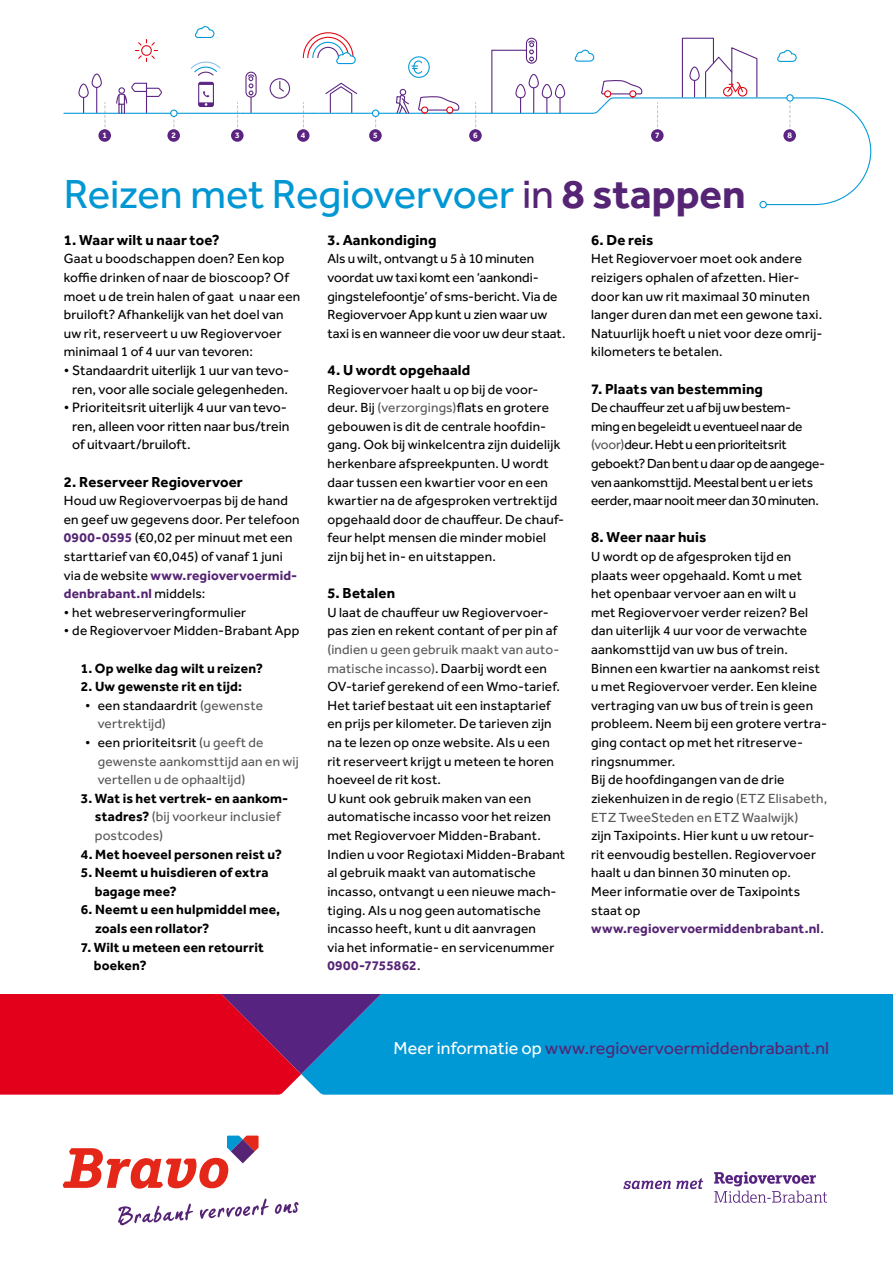
<style>
.page{position:relative;width:893px;height:1263px;background:#fff}
.page>*{position:absolute;margin:0;border:0;box-sizing:border-box;transform-origin:0 0}
.t1{font:42px "Effra";letter-spacing:-.005em;color:#0097d3}
.t2{font:18px "Effra";letter-spacing:.005em;color:#552474}
.t3{font:700 15px "Effra";letter-spacing:.01em;color:#000}
.t4{font:14.1px/18.6px "Effra";letter-spacing:.005em;color:#000;text-align:center}
.t5{font:700 13.8px/18.6px "Effra";letter-spacing:.01em;color:#000}
.t6{font:13.65px/18.6px "Effra";letter-spacing:.015em;color:#000}
.t7{font:13.65px/18.6px "Effra";letter-spacing:-.015em;color:#000}
.t8{font:13.65px/18.6px "Effra";letter-spacing:.015em;color:#58585a}
.t9{font:700 8.4px "Effra";color:#fff}
.s1{color:#552474}
.s2{font-weight:700;color:#552474}
.s3{color:#000}
.s4{font-weight:400;color:#58585a}
.s5{color:#58585a}
.s6{color:#fff}
</style>
<div class="page">
<svg style="left:303px;top:102px;width:1px;height:26px"></svg>
<svg style="left:237px;top:102px;width:1px;height:26px"></svg>
<svg style="left:104px;top:102px;width:1px;height:26px"></svg>
<div style="left:78px;top:84px;width:11px;height:14px;border:1px solid #5c2482;border-radius:5px"></div>
<svg style="left:83px;top:97px;width:1px;height:16px"></svg>
<div style="left:92px;top:74px;width:10px;height:14px;border:1px solid #5c2482;border-radius:5px"></div>
<svg style="left:96px;top:87px;width:1px;height:26px"></svg>
<hr style="left:64px;top:113px;width:107px;height:1px;background:#0099d8">
<hr style="left:177px;top:113px;width:66px;height:1px;background:#0099d8">
<div style="left:198px;top:82px;width:16px;height:25px;border:1px solid #5c2482;border-radius:2px"></div>
<svg style="left:199px;top:91px;width:14px;height:15px"></svg>
<svg style="left:116px;top:82px;width:47px;height:31px"></svg>
<hr style="left:243px;top:113px;width:71px;height:1px;background:#0099d8">
<div style="left:245px;top:72px;width:12px;height:26px;border:1px solid #5c2482;border-radius:5px"></div>
<svg style="left:247px;top:74px;width:8px;height:38px"></svg>
<div style="left:270px;top:78px;width:20px;height:21px;border:1px solid #5c2482;border-radius:50%"></div>
<svg style="left:279px;top:80px;width:6px;height:12px"></svg>
<hr style="left:379px;top:113px;width:97px;height:1px;background:#0099d8">
<hr style="left:314px;top:113px;width:58px;height:1px;background:#0099d8">
<svg style="left:324px;top:82px;width:34px;height:32px"></svg>
<div style="left:98px;top:129px;width:13px;height:13px;background:#5c2482;border-radius:50%"></div>
<div style="left:167px;top:129px;width:13px;height:13px;background:#5c2482;border-radius:50%"></div>
<div style="left:231px;top:129px;width:13px;height:13px;background:#5c2482;border-radius:50%"></div>
<div style="left:297px;top:129px;width:12px;height:13px;background:#5c2482;border-radius:50%"></div>
<div style="left:369px;top:129px;width:13px;height:13px;background:#5c2482;border-radius:50%"></div>
<div style="left:469px;top:129px;width:13px;height:13px;background:#5c2482;border-radius:50%"></div>
<svg style="left:195px;top:26px;width:20px;height:12px"></svg>
<svg style="left:302px;top:32px;width:54px;height:33px"></svg>
<svg style="left:135px;top:39px;width:23px;height:23px"></svg>
<div style="left:170px;top:110px;width:8px;height:7px;border:1px solid #0099d8;border-radius:50%"></div>
<div style="left:372px;top:110px;width:7px;height:7px;border:1px solid #0099d8;border-radius:50%"></div>
<div style="left:759px;top:201px;width:8px;height:7px;border:1px solid #0099d8;border-radius:50%"></div>
<div style="left:408px;top:56px;width:22px;height:22px;border:1px solid #0099d8;border-radius:50%"></div>
<svg style="left:395px;top:89px;width:15px;height:25px"></svg>
<svg style="left:418px;top:96px;width:42px;height:15px"></svg>
<div style="left:421px;top:106px;width:7px;height:8px;border:1px solid #e20613;border-radius:50%"></div>
<div style="left:446px;top:106px;width:7px;height:8px;border:1px solid #e20613;border-radius:50%"></div>
<svg style="left:190px;top:61px;width:31px;height:24px"></svg>
<svg style="left:412px;top:59px;width:11px;height:15px"></svg>
<svg style="left:475px;top:37px;width:397px;height:169px"></svg>
<svg style="left:63px;top:1135px;width:196px;height:53px"></svg>
<svg style="left:275px;top:1202px;width:24px;height:12px"></svg>
<svg style="left:118px;top:1203px;width:75px;height:22px"></svg>
<svg style="left:200px;top:1198px;width:69px;height:21px"></svg>
<div style="left:301px;top:1074px;width:592px;height:21px;background:#0099d5"></div>
<svg style="left:0;top:1074px;width:301px;height:21px;background:#e30c25"></svg>
<svg style="left:0;top:994px;width:893px;height:80px;background:#496196"></svg>
<svg style="left:623px;top:1178px;width:80px;height:11px"></svg>
<svg style="left:714px;top:1171px;width:113px;height:32px"></svg>
<p class="t9" style="left:102px;top:130px;width:6px">1</p>
<p class="t9" style="left:171px;top:130px;width:6px">2</p>
<p class="t9" style="left:235px;top:130px;width:6px">3</p>
<p class="t9" style="left:301px;top:130px;width:6px">4</p>
<p class="t9" style="left:373px;top:130px;width:6px">5</p>
<p class="t9" style="left:473px;top:130px;width:6px">6</p>
<p class="t9" style="left:655px;top:130px;width:6px">7</p>
<p class="t9" style="left:787px;top:130px;width:6px">8</p>
<h1 class="t1" style="left:64px;top:169px;width:683px">Reizen met Regiovervoer <span class="s1">in</span> <span class="s2">8 stappen</span></h1>
<p class="t3" style="left:64px;top:231px;width:157px">1. Waar wilt u naar toe?</p>
<p class="t6" style="left:64px;top:249px;width:238px">Gaat u boodschappen doen? Een kop koffie drinken of naar de bioscoop? Of moet u de trein halen of gaat u naar een bruiloft? Afhankelijk van het doel van uw rit, reserveert u uw Regiovervoer minimaal 1 of 4 uur van tevoren:</p>
<p class="t4" style="left:64px;top:361px;width:227px">• Standaardrit uiterlijk 1 uur van tevo&shy;ren, voor alle sociale gelegenheden.</p>
<p class="t4" style="left:72px;top:398px;width:219px;text-align:left;text-indent:-9px">• Prioriteitsrit uiterlijk 4 uur van tevo&shy;ren, alleen voor ritten naar bus/trein of uitvaart/bruiloft.</p>
<p class="t3" style="left:64px;top:472px;width:181px">2. Reserveer Regiovervoer</p>
<p class="t6" style="left:64px;top:491px;width:237px">Houd uw Regiovervoerpas bij de hand en geef uw gegevens door. Per telefoon <span class="s2">0900-0595</span> (€0,02 per minuut met een starttarief van €0,045) of vanaf 1 juni via de website <span class="s2">www.regiovervoermid&shy;denbrabant.nl</span> middels:</p>
<p class="t6" style="left:64px;top:603px;width:184px">• het webreserveringformulier</p>
<p class="t6" style="left:64px;top:621px;width:237px">• de Regiovervoer Midden-Brabant App</p>
<p class="t5" style="left:81px;top:658px;width:184px">1. Op welke dag wilt u reizen?</p>
<p class="t5" style="left:81px;top:677px;width:163px">2. Uw gewenste rit en tijd:</p>
<p class="t8" style="left:98px;top:696px;width:167px;text-indent:-13px"><span class="s3">• een standaardrit</span> (gewenste vertrektijd)</p>
<p class="t8" style="left:98px;top:733px;width:203px;text-indent:-13px"><span class="s3">• een prioriteitsrit</span> (u geeft de gewenste aankomsttijd aan en wij vertellen u de ophaaltijd)</p>
<p class="t5" style="left:95px;top:789px;width:195px;text-indent:-14px">3. Wat is het vertrek- en aankom&shy;stadres? <span class="s4">(bij voorkeur inclusief postcodes)</span></p>
<p class="t5" style="left:81px;top:844px;width:203px">4. Met hoeveel personen reist u?</p>
<p class="t5" style="left:95px;top:863px;width:175px;text-indent:-14px">5. Neemt u huisdieren of extra bagage mee?</p>
<p class="t5" style="left:95px;top:900px;width:187px;text-indent:-14px">6. Neemt u een hulpmiddel mee, zoals een rollator?</p>
<p class="t5" style="left:94px;top:937px;width:171px;text-indent:-13px">7. Wilt u meteen een retourrit boeken?</p>
<p class="t3" style="left:327px;top:231px;width:111px">3. Aankondiging</p>
<p class="t6" style="left:327px;top:249px;width:240px">Als u wilt, ontvangt u 5 à 10 minuten voordat uw taxi komt een ‘aankondi&shy;gingstelefoontje’ of sms-bericht. Via de Regiovervoer App kunt u zien waar uw taxi is en wanneer die voor uw deur staat.</p>
<p class="t3" style="left:327px;top:361px;width:144px">4. U wordt opgehaald</p>
<p class="t6" style="left:327px;top:380px;width:238px">Regiovervoer haalt u op bij de voor&shy;deur. Bij <span class="s5">(verzorgings)</span>flats en grotere gebouwen is dit de centrale hoofdin&shy;gang. Ook bij winkelcentra zijn duidelijk herkenbare afspreekpunten. U wordt daar tussen een kwartier voor en een kwartier na de afgesproken vertrektijd opgehaald door de chauffeur. De chauf&shy;feur helpt mensen die minder mobiel zijn bij het in- en uitstappen.</p>
<p class="t3" style="left:327px;top:584px;width:69px">5. Betalen</p>
<p class="t6" style="left:327px;top:603px;width:231px">U laat de chauffeur uw Regiovervoer&shy;pas zien en rekent contant of per pin af</p>
<p class="t6" style="left:327px;top:640px;width:239px"><span class="s5">(indien u geen gebruik maakt van auto&shy;matische incasso)</span>. Daarbij wordt een OV-tarief gerekend of een Wmo-tarief.<br>Het tarief bestaat uit een instaptarief en prijs per kilometer. De tarieven zijn na te lezen op onze website. Als u een rit reserveert krijgt u meteen te horen hoeveel de rit kost.<br>U kunt ook gebruik maken van een automatische incasso voor het reizen met Regiovervoer Midden-Brabant.<br>Indien u voor Regiotaxi Midden-Brabant al gebruik maakt van automatische incasso, ontvangt u een nieuwe mach&shy;tiging. Als u nog geen automatische incasso heeft, kunt u dit aanvragen<br>via het informatie- en servicenummer <span class="s2">0900-7755862</span>.</p>
<p class="t3" style="left:591px;top:231px;width:64px">6. De reis</p>
<p class="t6" style="left:591px;top:249px;width:233px">Het Regiovervoer moet ook andere reizigers ophalen of afzetten. Hier&shy;door kan uw rit maximaal 30 minuten langer duren dan met een gewone taxi.<br>Natuurlijk hoeft u niet voor deze omrij&shy;kilometers te betalen.</p>
<p class="t3" style="left:591px;top:379px;width:173px">7. Plaats van bestemming</p>
<p class="t7" style="left:591px;top:398px;width:236px">De chauffeur zet u af bij uw bestem-<br>ming en begeleidt u eventueel naar de <span class="s5">(voor)</span>deur. Hebt u een prioriteitsrit geboekt? Dan bent u daar op de aangege&shy;ven aankomsttijd. Meestal bent u er iets eerder, maar nooit meer dan 30 minuten.</p>
<p class="t3" style="left:591px;top:528px;width:117px">8. Weer naar huis</p>
<p class="t6" style="left:591px;top:547px;width:238px">U wordt op de afgesproken tijd en plaats weer opgehaald. Komt u met<br>het openbaar vervoer aan en wilt u<br>met Regiovervoer verder reizen? Bel dan uiterlijk 4 uur voor de verwachte aankomsttijd van uw bus of trein.<br>Binnen een kwartier na aankomst reist u met Regiovervoer verder. Een kleine vertraging van uw bus of trein is geen probleem. Neem bij een grotere vertra&shy;ging contact op met het ritreserve&shy;ringsnummer.<br>Bij de hoofdingangen van de drie ziekenhuizen in de regio <span class="s5">(ETZ Elisabeth, ETZ TweeSteden en ETZ Waalwijk)</span></p>
<p class="t6" style="left:591px;top:826px;width:234px">zijn Taxipoints. Hier kunt u uw retour&shy;rit eenvoudig bestellen. Regiovervoer haalt u dan binnen 30 minuten op.<br>Meer informatie over de Taxipoints staat op <span class="s2">www.regiovervoermiddenbrabant.nl</span>.</p>
<h2 class="t2" style="left:393px;top:1037px;width:437px"><span class="s6">Meer informatie op</span> www.regiovervoermiddenbrabant.nl</h2>
</div>
